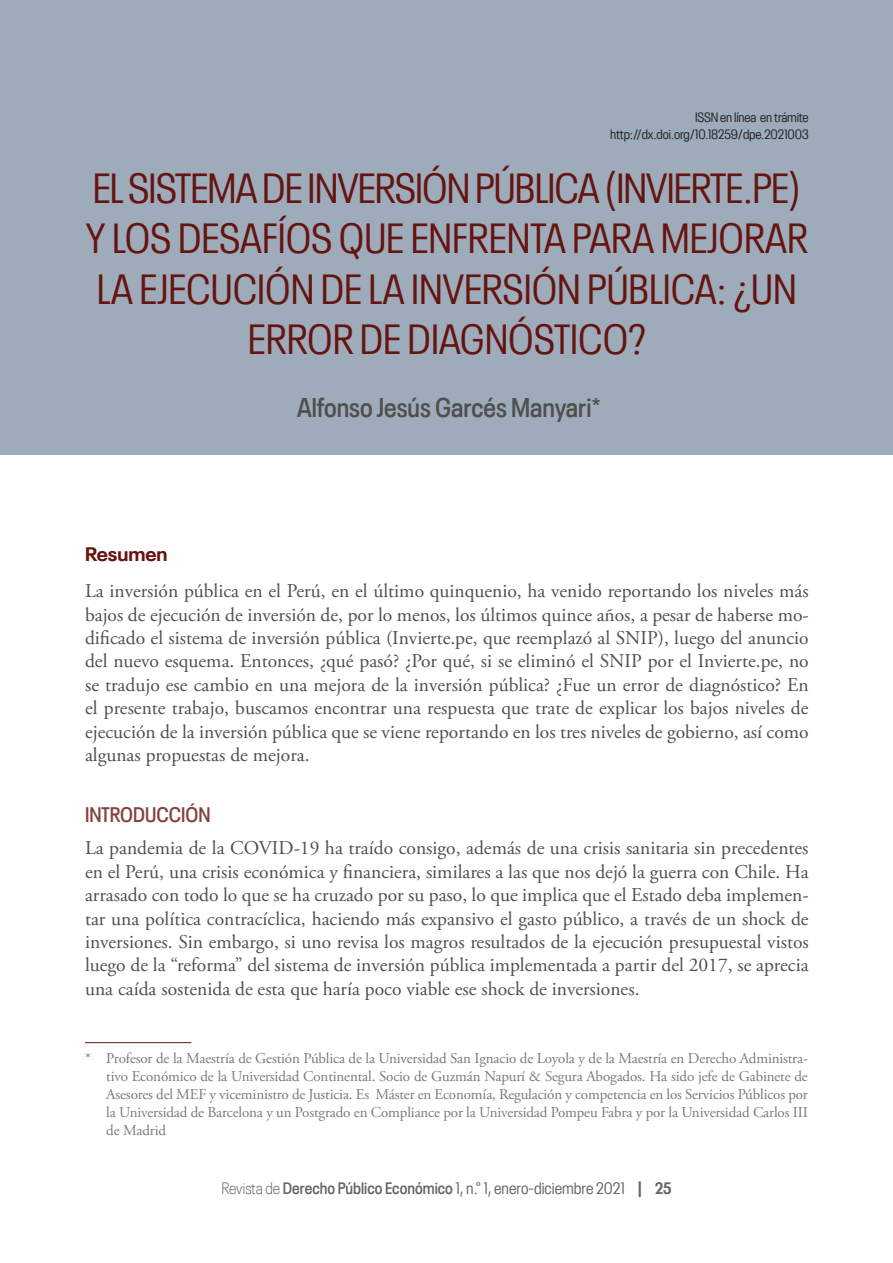
<style>
.page{position:relative;width:893px;height:1263px;background:#fff}
.page>*{position:absolute;margin:0;border:0;box-sizing:border-box;transform-origin:0 0}
.titulo{font:condensed 42px/50.4px "Neue Plak";color:#651410;text-align:center}
.autor{font:600 condensed 27px "Neue Plak";color:#4e4f4e}
.sub_titulo1{font:600 condensed 21px "Neue Plak";color:#844340}
.contenido{font:19.5px/23.4px "Adobe Garamond Pro";color:#4e4f4e;text-align:justify}
.sub_titulo{font:700 19.5px "Neue Plak";color:#651410}
.t1{font:condensed 16.5px "Neue Plak";color:#646564}
.notas{font:15px/18px "Adobe Garamond Pro";letter-spacing:-.01em;color:#7a7a7a;text-align:justify}
.issn{font:condensed 13.5px "Neue Plak";letter-spacing:-.01em;color:#212322}
.s1{font-weight:300}
.s2{font-weight:600}
.s3{font-weight:700}
</style>
<div class="page">
<div style="left:0;top:0;width:893px;height:455px;background:#9dabba"></div>
<hr style="left:85px;top:1042px;width:106px;height:1px;background:#651410">
<p class="issn" style="left:695px;top:107px;width:115px">ISSN en línea en trámite</p>
<p class="issn" style="left:610px;top:124px;width:200px">http://dx.doi.org/10.18259/dpe.2021003</p>
<p class="titulo" style="left:86px;top:159px;width:723px">EL SISTEMA DE INVERSIÓN PÚBLICA (INVIERTE.PE)<br>Y LOS DESAFÍOS QUE ENFRENTA PARA MEJORAR LA EJECUCIÓN DE LA INVERSIÓN PÚBLICA: ¿UN ERROR DE DIAGNÓSTICO?</p>
<p class="autor" style="left:297px;top:387px;width:305px">Alfonso Jesús Garcés Manyari*</p>
<p class="sub_titulo" style="left:85px;top:539px;width:84px">Resumen</p>
<p class="contenido" style="left:85px;top:580px;width:725px">La inversión pública en el Perú, en el último quinquenio, ha venido reportando los niveles más bajos de ejecución de inversión de, por lo menos, los últimos quince años, a pesar de haberse mo&shy;dificado el sistema de inversión pública (Invierte.pe, que reemplazó al SNIP), luego del anuncio del nuevo esquema. Entonces, ¿qué pasó? ¿Por qué, si se eliminó el SNIP por el Invierte.pe, no se tradujo ese cambio en una mejora de la inversión pública? ¿Fue un error de diagnóstico? En el presente trabajo, buscamos encontrar una respuesta que trate de explicar los bajos niveles de ejecución de la inversión pública que se viene reportando en los tres niveles de gobierno, así como algunas propuestas de mejora.</p>
<p class="sub_titulo1" style="left:85px;top:799px;width:127px">INTRODUCCIÓN</p>
<p class="contenido" style="left:85px;top:837px;width:725px">La pandemia de la COVID-19 ha traído consigo, además de una crisis sanitaria sin precedentes en el Perú, una crisis económica y financiera, similares a las que nos dejó la guerra con Chile. Ha arrasado con todo lo que se ha cruzado por su paso, lo que implica que el Estado deba implemen&shy;tar una política contracíclica, haciendo más expansivo el gasto público, a través de un shock de inversiones. Sin embargo, si uno revisa los magros resultados de la ejecución presupuestal vistos luego de la “reforma” del sistema de inversión pública implementada a partir del 2017, se aprecia una caída sostenida de esta que haría poco viable ese shock de inversiones.</p>
<p class="notas" style="left:106px;top:1049px;width:703px;text-indent:-21px">* Profesor de la Maestría de Gestión Pública de la Universidad San Ignacio de Loyola y de la Maestría en Derecho Administra&shy;tivo Económico de la Universidad Continental. Socio de Guzmán Napurí &amp; Segura Abogados. Ha sido jefe de Gabinete de Asesores del MEF y viceministro de Justicia. Es Máster en Economía, Regulación y competencia en los Servicios Públicos por la Universidad de Barcelona y un Postgrado en Compliance por la Universidad Pompeu Fabra y por la Universidad Carlos III de Madrid</p>
<p class="t1" style="left:221px;top:1176px;width:452px"><span class="s1">Revista de</span> <span class="s2">Derecho Público Económico</span> 1, n.° 1, enero-diciembre 2021 <span class="s3">| 25</span></p>
</div>
